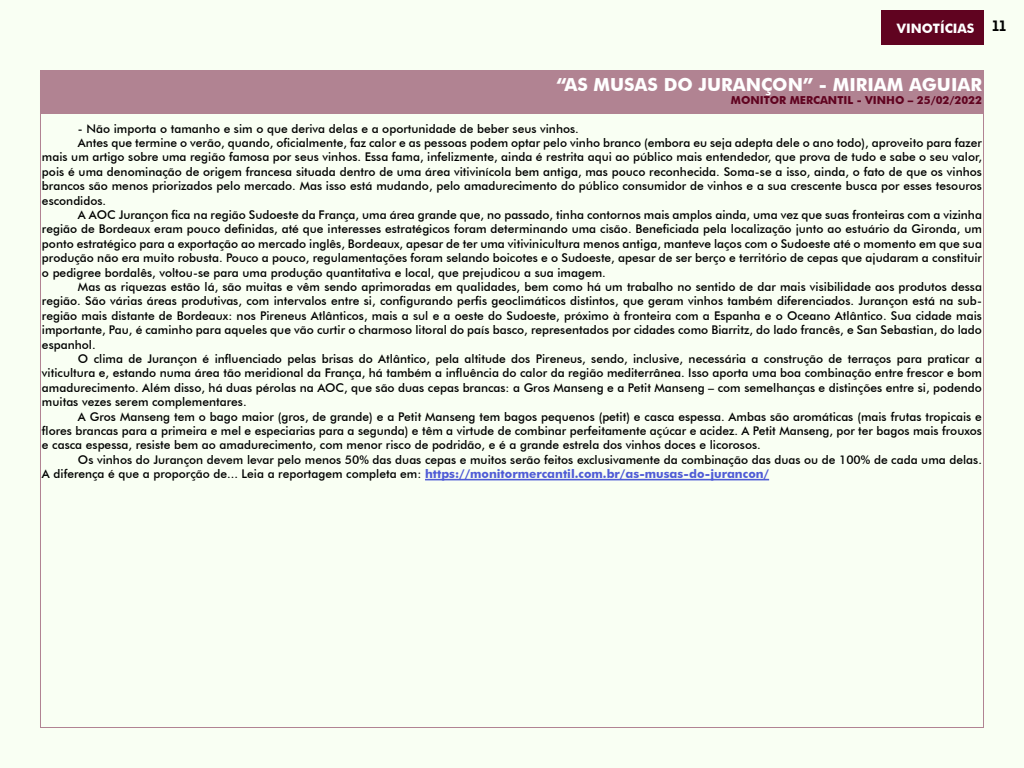
<style>
.page{position:relative;width:1024px;height:768px;background:#f9fff3}
.page>*{position:absolute;margin:0;border:0;box-sizing:border-box;transform-origin:0 0}
.t1{font:700 18px "Futura BT";color:#fff}
.t2{font:700 13px "Futura BT";color:#fff}
.t3{font:500 12px "Futura BT";color:#000}
.t4{font:700 11px "Futura BT";color:#600320}
.s1{font-weight:700;color:#4f5cd6}
</style>
<div class="page">
<div style="left:882px;top:10px;width:102px;height:34px;background:#600320"></div>
<div style="left:40px;top:70px;width:944px;height:44px;background:#b18392"></div>
<hr style="left:425px;top:479px;width:344px;height:1px;background:#4f5cd6">
<p class="t2" style="left:897px;top:21px;width:111px">VINOTÍCIAS <sup>11</sup></p>
<h1 class="t1" style="left:557px;top:73px;width:427px">“AS MUSAS DO JURANÇON” - MIRIAM AGUIAR</h1>
<p class="t4" style="left:731px;top:93px;width:253px">MONITOR MERCANTIL - VINHO – 25/02/2022</p>
<p class="t3" style="left:78px;top:121px;width:502px">- Não importa o tamanho e sim o que deriva delas e a oportunidade de beber seus vinhos.</p>
<p class="t3" style="left:78px;top:136px;width:905px">Antes que termine o verão, quando, oficialmente, faz calor e as pessoas podem optar pelo vinho branco (embora eu seja adepta dele o ano todo), aproveito para fazer</p>
<p class="t3" style="left:42px;top:150px;width:942px">mais um artigo sobre uma região famosa por seus vinhos. Essa fama, infelizmente, ainda é restrita aqui ao público mais entendedor, que prova de tudo e sabe o seu valor,</p>
<p class="t3" style="left:42px;top:164px;width:941px">pois é uma denominação de origem francesa situada dentro de uma área vitivinícola bem antiga, mas pouco reconhecida. Soma-se a isso, ainda, o fato de que os vinhos</p>
<p class="t3" style="left:42px;top:179px;width:942px">brancos são menos priorizados pelo mercado. Mas isso está mudando, pelo amadurecimento do público consumidor de vinhos e a sua crescente busca por esses tesouros</p>
<p class="t3" style="left:42px;top:193px;width:66px">escondidos.</p>
<p class="t3" style="left:78px;top:208px;width:905px">A AOC Jurançon fica na região Sudoeste da França, uma área grande que, no passado, tinha contornos mais amplos ainda, uma vez que suas fronteiras com a vizinha</p>
<p class="t3" style="left:42px;top:222px;width:942px">região de Bordeaux eram pouco definidas, até que interesses estratégicos foram determinando uma cisão. Beneficiada pela localização junto ao estuário da Gironda, um</p>
<p class="t3" style="left:42px;top:236px;width:941px">ponto estratégico para a exportação ao mercado inglês, Bordeaux, apesar de ter uma vitivinicultura menos antiga, manteve laços com o Sudoeste até o momento em que sua</p>
<p class="t3" style="left:42px;top:251px;width:941px">produção não era muito robusta. Pouco a pouco, regulamentações foram selando boicotes e o Sudoeste, apesar de ser berço e território de cepas que ajudaram a constituir</p>
<p class="t3" style="left:42px;top:265px;width:565px">o pedigree bordalês, voltou-se para uma produção quantitativa e local, que prejudicou a sua imagem.</p>
<p class="t3" style="left:78px;top:280px;width:906px">Mas as riquezas estão lá, são muitas e vêm sendo aprimoradas em qualidades, bem como há um trabalho no sentido de dar mais visibilidade aos produtos dessa</p>
<p class="t3" style="left:42px;top:294px;width:941px">região. São várias áreas produtivas, com intervalos entre si, configurando perfis geoclimáticos distintos, que geram vinhos também diferenciados. Jurançon está na sub-</p>
<p class="t3" style="left:42px;top:308px;width:941px">região mais distante de Bordeaux: nos Pireneus Atlânticos, mais a sul e a oeste do Sudoeste, próximo à fronteira com a Espanha e o Oceano Atlântico. Sua cidade mais</p>
<p class="t3" style="left:42px;top:323px;width:941px">importante, Pau, é caminho para aqueles que vão curtir o charmoso litoral do país basco, representados por cidades como Biarritz, do lado francês, e San Sebastian, do lado</p>
<p class="t3" style="left:42px;top:337px;width:55px">espanhol.</p>
<p class="t3" style="left:78px;top:352px;width:905px">O clima de Jurançon é influenciado pelas brisas do Atlântico, pela altitude dos Pireneus, sendo, inclusive, necessária a construção de terraços para praticar a</p>
<p class="t3" style="left:42px;top:366px;width:941px">viticultura e, estando numa área tão meridional da França, há também a influência do calor da região mediterrânea. Isso aporta uma boa combinação entre frescor e bom</p>
<p class="t3" style="left:42px;top:380px;width:941px">amadurecimento. Além disso, há duas pérolas na AOC, que são duas cepas brancas: a Gros Manseng e a Petit Manseng – com semelhanças e distinções entre si, podendo</p>
<p class="t3" style="left:42px;top:395px;width:206px">muitas vezes serem complementares.</p>
<p class="t3" style="left:78px;top:409px;width:905px">A Gros Manseng tem o bago maior (gros, de grande) e a Petit Manseng tem bagos pequenos (petit) e casca espessa. Ambas são aromáticas (mais frutas tropicais e</p>
<p class="t3" style="left:42px;top:424px;width:941px">flores brancas para a primeira e mel e especiarias para a segunda) e têm a virtude de combinar perfeitamente açúcar e acidez. A Petit Manseng, por ter bagos mais frouxos</p>
<p class="t3" style="left:42px;top:438px;width:720px">e casca espessa, resiste bem ao amadurecimento, com menor risco de podridão, e é a grande estrela dos vinhos doces e licorosos.</p>
<p class="t3" style="left:78px;top:452px;width:905px">Os vinhos do Jurançon devem levar pelo menos 50% das duas cepas e muitos serão feitos exclusivamente da combinação das duas ou de 100% de cada uma delas.</p>
<p class="t3" style="left:42px;top:467px;width:729px">A diferença é que a proporção de... Leia a reportagem completa em: <span class="s1">https://monitormercantil.com.br/as-musas-do-jurancon/</span></p>
</div>
